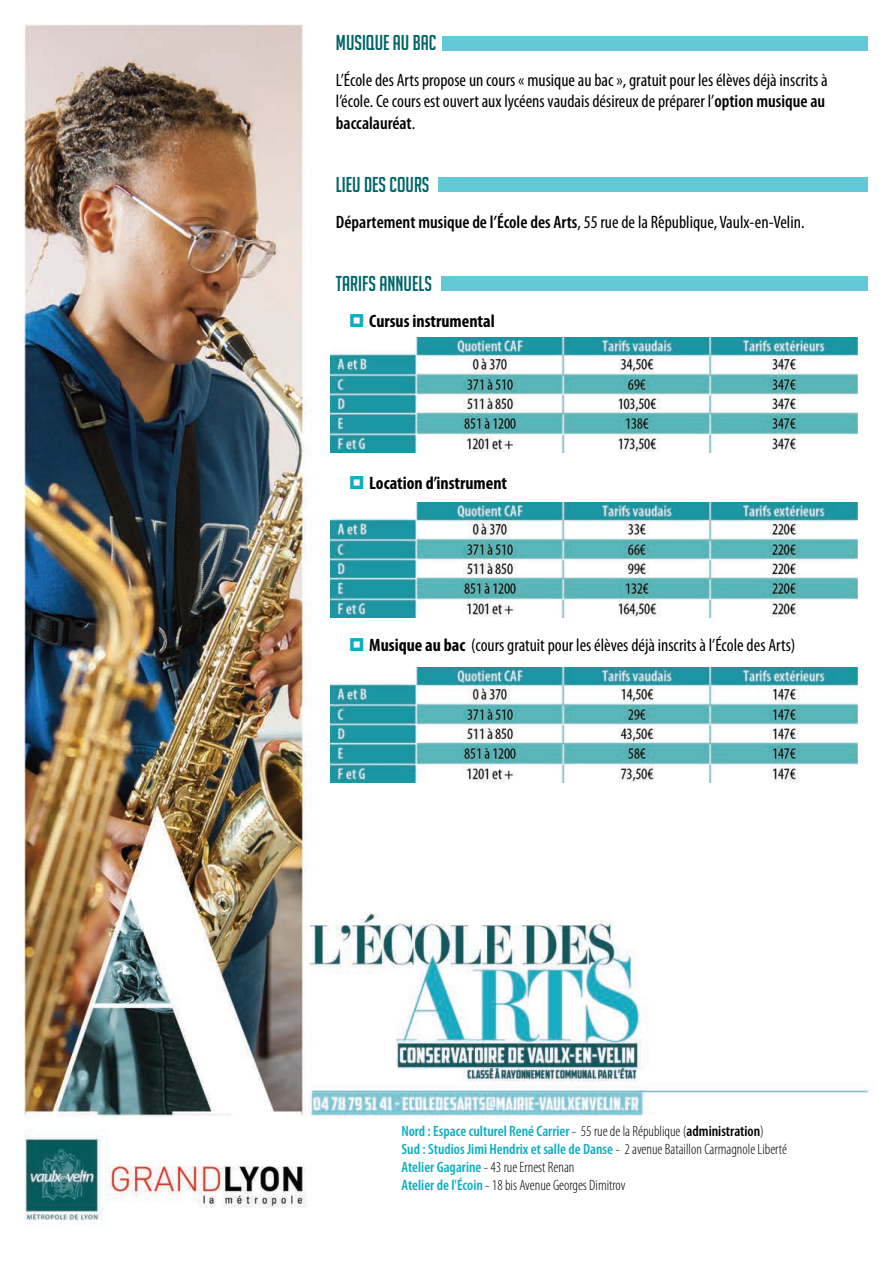
<style>
.page{position:relative;width:893px;height:1263px;background:#fff}
.page>*{position:absolute;margin:0;border:0;box-sizing:border-box;transform-origin:0 0}
.t1{font:21px "Big Noodle Titling";color:#016568}
.t2{font:condensed 18px/21.6px "Myriad Pro";color:#000}
.t3{font:700 condensed 18px "Myriad Pro";color:#000}
.t4{font:300 condensed 15px/18px "Myriad Pro";color:#000}
.s1{font-weight:600}
.s2{font-family:"Calibri";font-weight:700;font-stretch:normal}
.s3{font-weight:700}
.s4{font-weight:600;color:#0caec0}
</style>
<div class="page">
<img style="left:24px;top:24px;width:845px;height:1202px">
<div style="left:442px;top:36px;width:425px;height:14px;background:#63c9d6"></div>
<div style="left:438px;top:177px;width:429px;height:15px;background:#63c9d6"></div>
<div style="left:441px;top:276px;width:426px;height:15px;background:#63c9d6"></div>
<div style="left:323px;top:338px;width:544px;height:115px;background:#fff"></div>
<img style="left:331px;top:338px;width:527px;height:115px">
<div style="left:323px;top:502px;width:544px;height:115px;background:#fff"></div>
<img style="left:331px;top:502px;width:527px;height:115px">
<div style="left:323px;top:668px;width:544px;height:114px;background:#fff"></div>
<img style="left:331px;top:668px;width:527px;height:114px">
<svg style="left:350px;top:314px;width:13px;height:13px"></svg>
<svg style="left:350px;top:476px;width:13px;height:13px"></svg>
<svg style="left:350px;top:638px;width:13px;height:13px"></svg>
<p class="t1" style="left:336px;top:31px;width:102px">MUSIQUE AU BAC</p>
<p class="t2" style="left:336px;top:71px;width:493px">L’École des Arts propose un cours « musique au bac », gratuit pour les élèves déjà inscrits à l’école. Ce cours est ouvert aux lycéens vaudais désireux de préparer l’<span class="s1">option musique au baccalauréat</span>.</p>
<p class="t1" style="left:336px;top:173px;width:95px">LIEU DES COURS</p>
<p class="t2" style="left:336px;top:213px;width:470px"><span class="s1">Département musique de l’École des Arts</span>, 55 rue de la Re<span class="s2">́</span>publique, Vaulx-en-Velin.</p>
<p class="t1" style="left:336px;top:272px;width:98px">TARIFS ANNUELS</p>
<p class="t3" style="left:369px;top:315px;width:127px">Cursus instrumental</p>
<p class="t3" style="left:369px;top:477px;width:139px">Location d’instrument</p>
<p class="t2" style="left:369px;top:636px;width:428px"><span class="s3">Musique au bac</span> (cours gratuit pour les élèves déjà inscrits à l’École des Arts)</p>
<p class="t4" style="left:401px;top:1123px;width:387px"><span class="s4">Nord : Espace culturel René Carrier</span> - 55 rue de la République (<span class="s1">administration</span>)<br><span class="s4">Sud : Studios Jimi Hendrix et salle de Danse</span> - 2 avenue Bataillon Carmagnole Liberté <span class="s4">Atelier Gagarine</span>- 43 rue Ernest Renan<br><span class="s4">Atelier de l'Écoin</span> - 18 bis Avenue Georges Dimitrov</p>
</div>
